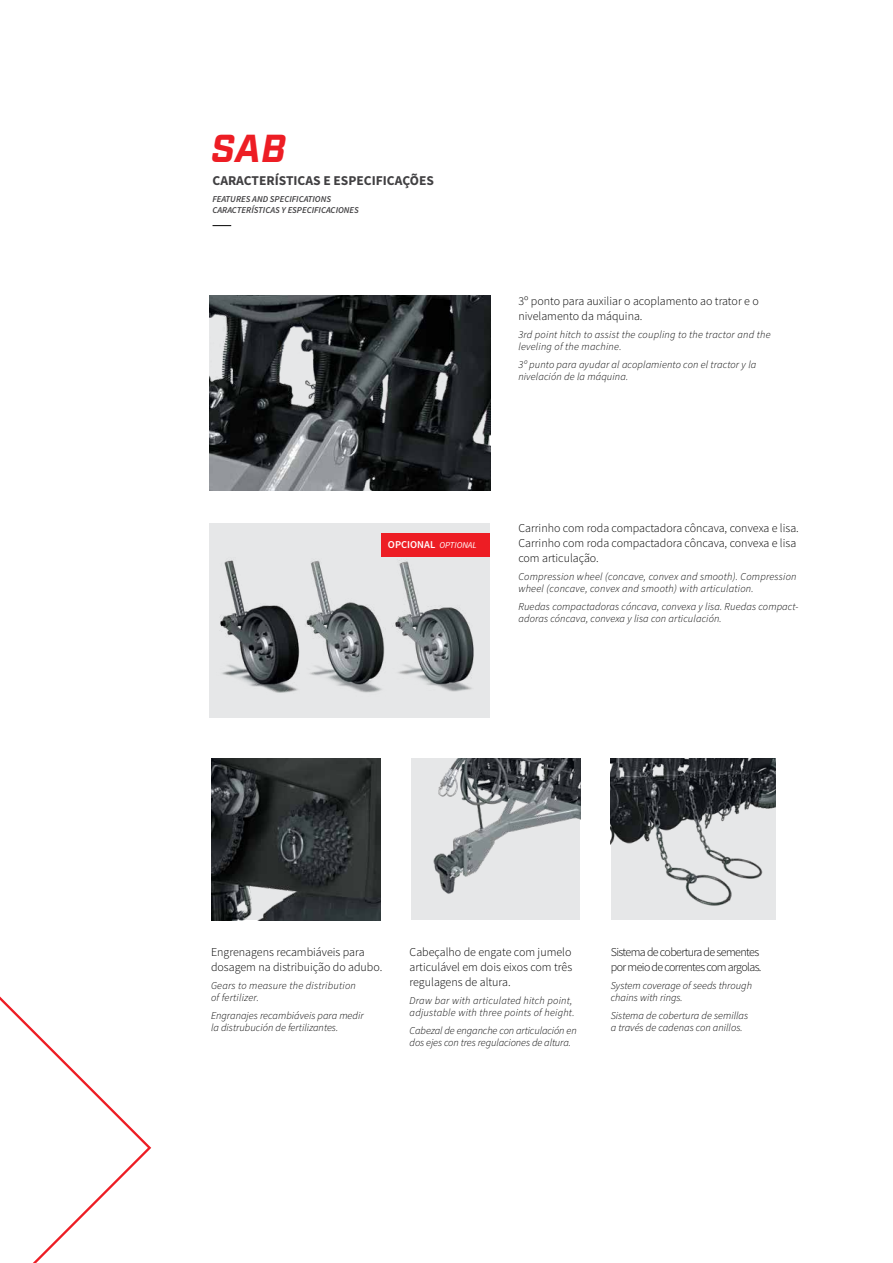
<style>
.page{position:relative;width:893px;height:1263px;background:#fff}
.page>*{position:absolute;margin:0;border:0;box-sizing:border-box;transform-origin:0 0}
.t1{font:italic 700 39px "Industry";color:#ed1d24}
.t2{font:700 13.5px "Source Sans Pro";color:#414042}
.t3{font:300 12px/15px "Source Sans Pro";color:#000}
.t4{font:300 12px/15px "Source Sans Pro";letter-spacing:-.05em;color:#000}
.t5{font:italic 300 10.5px/12px "Source Sans Pro";letter-spacing:.01em;color:#000}
.t6{font:italic 300 10.5px/12px "Source Sans Pro";letter-spacing:-.01em;color:#000}
.t7{font:600 10.5px "Source Sans Pro";color:#fff}
.t8{font:italic 600 9px/10.8px "Source Sans Pro";color:#414042}
.s1{font-weight:400;font-style:italic;font-size:9px}
</style>
<div class="page">
<svg style="left:0;top:996px;width:151px;height:267px"></svg>
<svg style="left:213px;top:225px;width:18px;height:1px"></svg>
<img style="left:210px;top:296px;width:280px;height:195px">
<img style="left:211px;top:758px;width:170px;height:162px">
<div style="left:412px;top:758px;width:168px;height:162px;background:#e6e7e8"></div>
<img style="left:433px;top:758px;width:147px;height:136px">
<img style="left:611px;top:758px;width:164px;height:162px">
<div style="left:210px;top:523px;width:280px;height:195px;background:#e6e7e8"></div>
<img style="left:220px;top:560px;width:75px;height:133px">
<div style="left:381px;top:534px;width:108px;height:23px;background:#ed1d24"></div>
<img style="left:395px;top:560px;width:78px;height:131px">
<img style="left:295px;top:560px;width:90px;height:133px">
<h1 class="t1" style="left:211px;top:126px;width:76px">SAB</h1>
<p class="t2" style="left:213px;top:172px;width:223px">CARACTERÍSTICAS E ESPECIFICAÇÕES</p>
<p class="t8" style="left:213px;top:193px;width:148px">FEATURES AND SPECIFICATIONS<br>CARACTERÍSTICAS Y ESPECIFICACIONES</p>
<p class="t3" style="left:518px;top:293px;width:242px">3º ponto para auxiliar o acoplamento ao trator e o nivelamento da máquina.</p>
<p class="t5" style="left:518px;top:328px;width:254px">3rd point hitch to assist the coupling to the tractor and the leveling of the machine.</p>
<p class="t5" style="left:518px;top:358px;width:240px">3º punto para ayudar al acoplamiento con el tractor y la nivelación de la máquina.</p>
<p class="t7" style="left:388px;top:538px;width:90px">OPCIONAL <span class="s1">OPTIONAL</span></p>
<p class="t3" style="left:518px;top:521px;width:282px">Carrinho com roda compactadora côncava, convexa e lisa.<br>Carrinho com roda compactadora côncava, convexa e lisa com articulação.</p>
<p class="t5" style="left:518px;top:571px;width:280px">Compression wheel (concave, convex and smooth). Compression wheel (concave, convex and smooth) with articulation.</p>
<p class="t5" style="left:518px;top:601px;width:282px">Ruedas compactadoras cóncava, convexa y lisa. Ruedas compact&shy;adoras cóncava, convexa y lisa con articulación.</p>
<p class="t3" style="left:211px;top:944px;width:173px">Engrenagens recambiáveis para dosagem na distribuição do adubo.</p>
<p class="t5" style="left:211px;top:979px;width:146px">Gears to measure the distribution of fertilizer.</p>
<p class="t5" style="left:211px;top:1009px;width:154px">Engranajes recambiáveis para medir la distrubución de fertilizantes.</p>
<p class="t3" style="left:410px;top:944px;width:164px;text-align:justify">Cabeçalho de engate com jumelo articulável em dois eixos com três regulagens de altura.</p>
<p class="t5" style="left:410px;top:994px;width:167px">Draw bar with articulated hitch point, adjustable with three points of height.</p>
<p class="t6" style="left:410px;top:1024px;width:169px">Cabezal de enganche con articulación en dos ejes con tres regulaciones de altura.</p>
<p class="t4" style="left:611px;top:944px;width:152px">Sistema de cobertura de sementes por meio de correntes com argolas.</p>
<p class="t5" style="left:611px;top:979px;width:143px">System coverage of seeds through chains with rings.</p>
<p class="t5" style="left:611px;top:1009px;width:139px">Sistema de cobertura de semillas a través de cadenas con anillos.</p>
</div>
